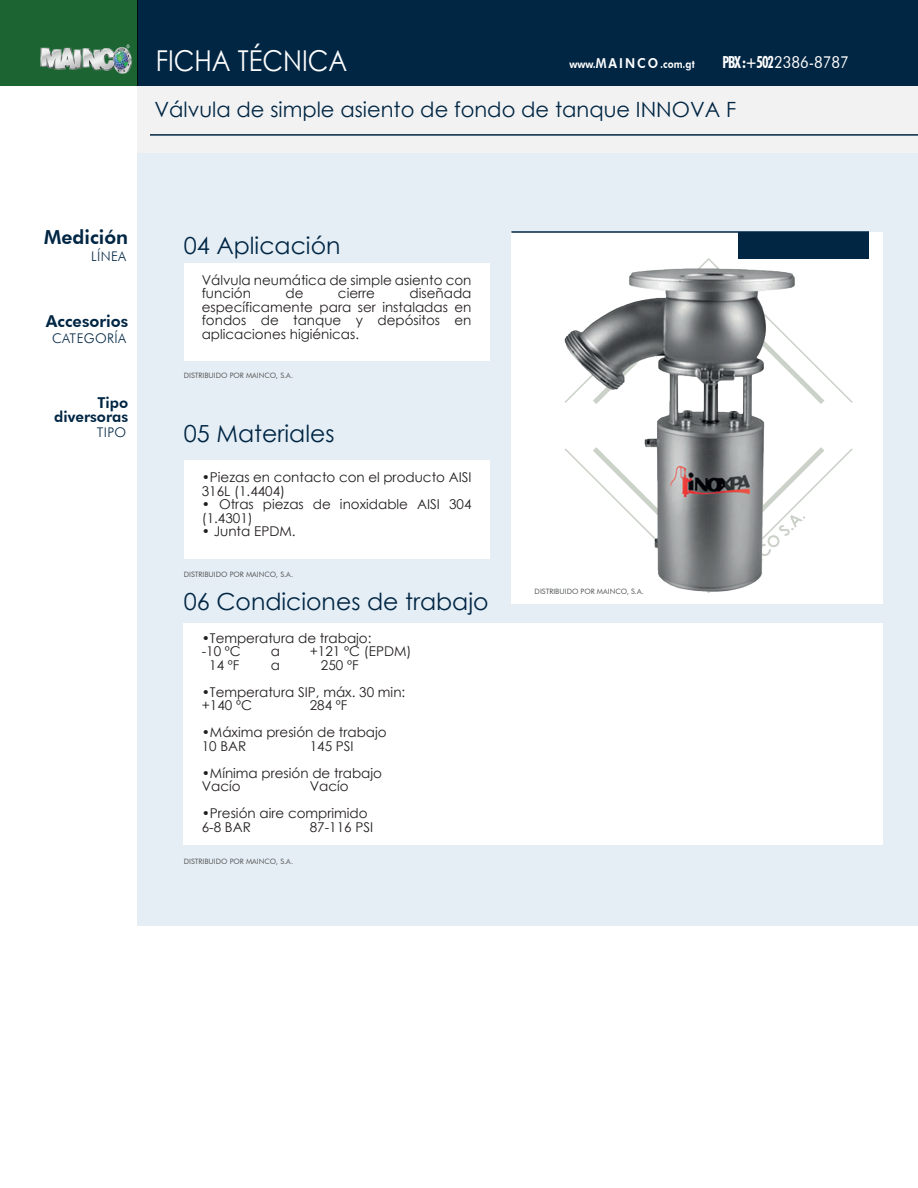
<style>
.page{position:relative;width:918px;height:1188px;background:#fff}
.page>*{position:absolute;margin:0;border:0;box-sizing:border-box;transform-origin:0 0}
.t1{font:28.8px "Century Gothic";color:#fdfdfd;scale:.89 1}
.t2{font:23.55px "Century Gothic";color:#002644}
.t3{font:21px "Century Gothic";color:#002644}
.t4{font:800 19.35px "Futura BT";color:#002644}
.t5{font:16.65px "Futura BT";color:#fff;scale:.89 1}
.t6{font:800 16.35px "Futura BT";color:#002644}
.t7{font:800 15px/14.4px "Futura BT";color:#002644;text-align:right}
.t8{font:13.5px/13.5px "Century Gothic";color:#231f20}
.t9{font:300 13.35px "Futura BT";letter-spacing:.03em;color:#002644}
.t10{font:800 11.1px "Futura BT";color:#fff;scale:.89 1}
.t11{font:7.35px "Futura BT";color:#545758}
.s1{font-size:13.65px}
.s2{font-weight:700;font-stretch:condensed}
</style>
<div class="page">
<div style="left:137px;top:0;width:781px;height:925px;background:#e6eef5"></div>
<div style="left:137px;top:0;width:781px;height:152px;background:#f2f2f2"></div>
<div style="left:137px;top:0;width:781px;height:85px;background:#002644"></div>
<div style="left:0;top:0;width:137px;height:85px;background:#1c6533"></div>
<img style="left:40px;top:44px;width:92px;height:30px">
<div style="left:511px;top:232px;width:372px;height:372px;background:#fff"></div>
<div style="left:739px;top:232px;width:130px;height:26px;background:#002644"></div>
<hr style="left:511px;top:231px;width:358px;height:2px;background:#002644">
<hr style="left:150px;top:134px;width:768px;height:2px;background:#002644">
<div style="left:184px;top:263px;width:305px;height:98px;background:#fff"></div>
<div style="left:184px;top:460px;width:305px;height:98px;background:#fff"></div>
<div style="left:184px;top:623px;width:699px;height:221px;background:#fff"></div>
<img style="left:564px;top:244px;width:305px;height:349px">
<h1 class="t1" style="left:156px;top:40px;width:217px">FICHA TÉCNICA</h1>
<p class="t10" style="left:569px;top:58px;width:142px">www.<span class="s1">M A I N C O</span> .com.gt</p>
<p class="t5" style="left:722px;top:52px;width:144px"><span class="s2">PBX :+502</span>2386-8787</p>
<h3 class="t3" style="left:155px;top:94px;width:583px">Válvula de simple asiento de fondo de tanque INNOVA F</h3>
<h3 class="t4" style="left:44px;top:226px;width:85px">Medición</h3>
<p class="t9" style="left:91px;top:248px;width:37px">LÍNEA</p>
<p class="t6" style="left:46px;top:312px;width:84px">Accesorios</p>
<p class="t9" style="left:52px;top:330px;width:76px">CATEGORÍA</p>
<p class="t7" style="left:54px;top:395px;width:76px">Tipo diversoras</p>
<p class="t9" style="left:97px;top:424px;width:31px">TIPO</p>
<h2 class="t2" style="left:184px;top:229px;width:158px">04 Aplicación</h2>
<p class="t8" style="left:202px;top:273px;width:271px">Válvula neumática de simple asiento con función</p>
<p class="t8" style="left:202px;top:287px;width:271px;text-align:justify;text-indent:208px">diseñada específicamente para ser instaladas en fondos de tanque y depósitos en aplicaciones higiénicas.</p>
<p class="t8" style="left:285px;top:287px;width:20px">de</p>
<p class="t8" style="left:338px;top:287px;width:39px">cierre</p>
<p class="t11" style="left:184px;top:371px;width:111px">DISTRIBUIDO POR MAINCO, S.A.</p>
<h2 class="t2" style="left:184px;top:417px;width:152px">05 Materiales</h2>
<p class="t8" style="left:202px;top:471px;width:271px">•Piezas en contacto con el producto AISI<br>316L (1.4404)</p>
<p class="t8" style="left:202px;top:498px;width:271px">• Otras piezas de inoxidable AISI 304 (1.4301)</p>
<p class="t8" style="left:202px;top:525px;width:95px">• Junta EPDM.</p>
<p class="t11" style="left:184px;top:570px;width:111px">DISTRIBUIDO POR MAINCO, S.A.</p>
<h2 class="t2" style="left:184px;top:585px;width:306px">06 Condiciones de trabajo</h2>
<p class="t8" style="left:202px;top:631px;width:171px">•Temperatura de trabajo: -10 ºC</p>
<p class="t8" style="left:271px;top:644px;width:11px">a</p>
<p class="t8" style="left:310px;top:644px;width:103px">+121 ºC (EPDM)</p>
<p class="t8" style="left:209px;top:658px;width:32px">14 ºF</p>
<p class="t8" style="left:271px;top:658px;width:11px">a</p>
<p class="t8" style="left:321px;top:658px;width:39px">250 ºF</p>
<p class="t8" style="left:202px;top:685px;width:205px">•Temperatura SIP, máx. 30 min: +140 ºC</p>
<p class="t8" style="left:310px;top:698px;width:39px">284 ºF</p>
<p class="t8" style="left:202px;top:725px;width:187px">•Máxima presión de trabajo<br>10 BAR</p>
<p class="t8" style="left:310px;top:739px;width:45px">145 PSI</p>
<p class="t8" style="left:202px;top:766px;width:182px">•Mínima presión de trabajo<br>Vacío</p>
<p class="t8" style="left:310px;top:779px;width:40px">Vacío</p>
<p class="t8" style="left:202px;top:806px;width:167px">•Presión aire comprimido<br>6-8 BAR</p>
<p class="t8" style="left:310px;top:820px;width:65px">87-116 PSI</p>
<p class="t11" style="left:184px;top:857px;width:111px">DISTRIBUIDO POR MAINCO, S.A.</p>
<p class="t11" style="left:535px;top:587px;width:111px">DISTRIBUIDO POR MAINCO, S.A.</p>
</div>
